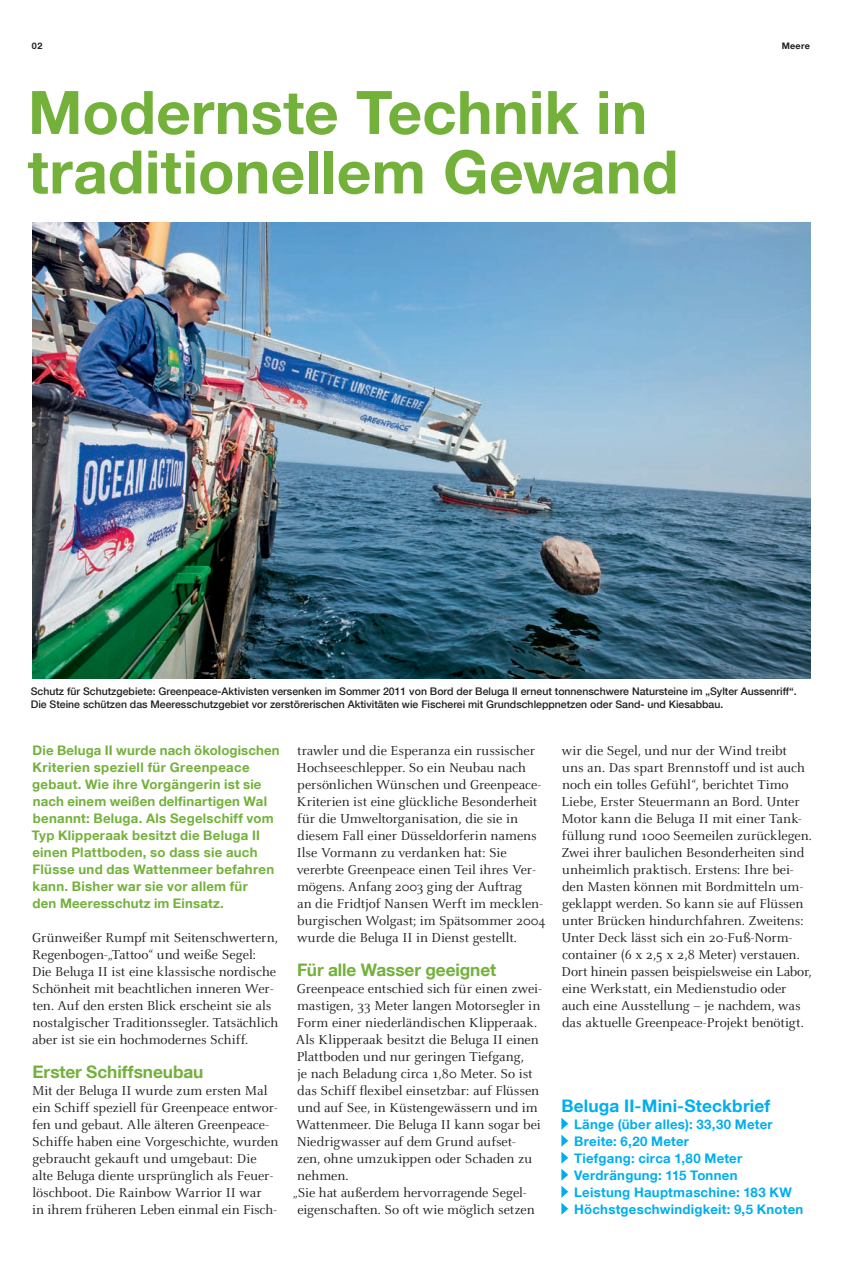
<style>
.page{position:relative;width:842px;height:1263px;background:#fff}
.page>*{position:absolute;margin:0;border:0;box-sizing:border-box;transform-origin:0 0}
.t1{font:700 60px/59.6px "Helvetica Neue LT Com";letter-spacing:.005em;color:#73b13b}
.t2{font:700 17.25px "Helvetica Neue LT Com";letter-spacing:-.005em;color:#73b13b}
.t3{font:700 17.25px "Helvetica Neue LT Com";letter-spacing:.01em;color:#00aeef}
.t4{font:14.25px/17px "Celeste";letter-spacing:-.005em;color:#231f20}
.t5{font:700 13.2px/17px "Helvetica Neue LT Com";letter-spacing:.02em;color:#73b13b}
.t6{font:700 13.2px/17px "Helvetica Neue LT Com";letter-spacing:.02em;color:#00aeef}
.t7{font:500 10.5px/12.8px "Helvetica Neue LT Com";color:#231f20}
.t8{font:700 9px "Helvetica Neue LT Com";letter-spacing:.035em;color:#231f20}
</style>
<div class="page">
<img style="left:32px;top:222px;width:778px;height:456px">
<svg style="left:561px;top:1118px;width:7px;height:97px"></svg>
<p class="t8" style="left:32px;top:40px;width:12px">02</p>
<p class="t8" style="left:782px;top:40px;width:30px">Meere</p>
<h1 class="t1" style="left:28px;top:81px;width:652px">Modernste Technik in traditionellem Gewand</h1>
<p class="t7" style="left:31px;top:684px;width:767px">Schutz für Schutzgebiete: Greenpeace-Aktivisten versenken im Sommer 2011 von Bord der Beluga II erneut tonnenschwere Natursteine im „Sylter Aussenriff“.<br>Die Steine schützen das Meeresschutzgebiet vor zerstörerischen Aktivitäten wie Fischerei mit Grundschleppnetzen oder Sand- und Kiesabbau.</p>
<p class="t5" style="left:32px;top:741px;width:249px">Die Beluga II wurde nach ökologischen Kriterien speziell für Greenpeace gebaut. Wie ihre Vorgängerin ist sie nach einem weißen delfinartigen Wal benannt: Beluga. Als Segelschiff vom Typ Klipperaak besitzt die Beluga II einen Plattboden, so dass sie auch Flüsse und das Wattenmeer befahren kann. Bisher war sie vor allem für<br>den Meeresschutz im Einsatz.</p>
<p class="t4" style="left:32px;top:929px;width:248px">Grünweißer Rumpf mit Seitenschwertern, Regenbogen-„Tattoo“ und weiße Segel:<br>Die Beluga II ist eine klassische nordische Schönheit mit beachtlichen inneren Wer&shy;ten. Auf den ersten Blick erscheint sie als nostalgischer Traditionssegler. Tatsächlich aber ist sie ein hochmodernes Schiff.</p>
<p class="t2" style="left:32px;top:1061px;width:172px">Erster Schiffsneubau</p>
<p class="t4" style="left:32px;top:1082px;width:248px">Mit der Beluga II wurde zum ersten Mal ein Schiff speziell für Greenpeace entwor&shy;fen und gebaut. Alle älteren Greenpeace-Schiffe haben eine Vorgeschichte, wurden gebraucht gekauft und umgebaut: Die alte Beluga diente ursprünglich als Feuer&shy;löschboot. Die Rainbow Warrior II war<br>in ihrem früheren Leben einmal ein Fisch-</p>
<p class="t4" style="left:297px;top:742px;width:250px">trawler und die Esperanza ein russischer Hochseeschlepper. So ein Neubau nach persönlichen Wünschen und Greenpeace-Kriterien ist eine glückliche Besonderheit für die Umweltorganisation, die sie in diesem Fall einer Düsseldorferin namens Ilse Vormann zu verdanken hat: Sie vererbte Greenpeace einen Teil ihres Ver&shy;mögens. Anfang 2003 ging der Auftrag<br>an die Fridtjof Nansen Werft im mecklen&shy;burgischen Wolgast; im Spätsommer 2004 wurde die Beluga II in Dienst gestellt.</p>
<p class="t2" style="left:297px;top:959px;width:200px">Für alle Wasser geeignet</p>
<p class="t4" style="left:297px;top:980px;width:246px">Greenpeace entschied sich für einen zwei-</p>
<p class="t4" style="left:297px;top:997px;width:245px">mastigen, 33 Meter langen Motorsegler in</p>
<p class="t4" style="left:297px;top:1014px;width:242px">Form einer niederländischen Klipperaak.</p>
<p class="t4" style="left:296px;top:1031px;width:245px">Als Klipperaak besitzt die Beluga II einen</p>
<p class="t4" style="left:297px;top:1048px;width:229px">Plattboden und nur geringen Tiefgang,</p>
<p class="t4" style="left:297px;top:1066px;width:237px">je nach Beladung circa 1,80 Meter. So ist</p>
<p class="t4" style="left:297px;top:1083px;width:243px">das Schiff flexibel einsetzbar: auf Flüssen</p>
<p class="t4" style="left:297px;top:1100px;width:242px">und auf See, in Küstengewässern und im</p>
<p class="t4" style="left:296px;top:1117px;width:246px">Wattenmeer. Die Beluga II kann sogar bei</p>
<p class="t4" style="left:297px;top:1134px;width:220px">Niedrigwasser auf dem Grund aufset-</p>
<p class="t4" style="left:297px;top:1151px;width:237px">zen, ohne umzukippen oder Schaden zu</p>
<p class="t4" style="left:297px;top:1168px;width:53px">nehmen.</p>
<p class="t4" style="left:292px;top:1185px;width:236px">„Sie hat außerdem hervorragende Segel-</p>
<p class="t4" style="left:297px;top:1202px;width:239px">eigenschaften. So oft wie möglich setzen</p>
<p class="t4" style="left:561px;top:742px;width:252px">wir die Segel, und nur der Wind treibt<br>uns an. Das spart Brennstoff und ist auch noch ein tolles Gefühl“, berichtet Timo Liebe, Erster Steuermann an Bord. Unter Motor kann die Beluga II mit einer Tank&shy;füllung rund 1000 Seemeilen zurücklegen.<br>Zwei ihrer baulichen Besonderheiten sind unheimlich praktisch. Erstens: Ihre bei&shy;den Masten können mit Bordmitteln um&shy;geklappt werden. So kann sie auf Flüssen unter Brücken hindurchfahren. Zweitens:<br>Unter Deck lässt sich ein 20-Fuß-Norm&shy;container (6 x 2,5 x 2,8 Meter) verstauen.<br>Dort hinein passen beispielsweise ein Labor, eine Werkstatt, ein Medienstudio oder auch eine Ausstellung – je nachdem, was das aktuelle Greenpeace-Projekt benötigt.</p>
<p class="t3" style="left:561px;top:1095px;width:210px">Beluga II-Mini-Steckbrief</p>
<p class="t6" style="left:574px;top:1115px;width:231px">Länge (über alles): 33,30 Meter<br>Breite: 6,20 Meter<br>Tiefgang: circa 1,80 Meter<br>Verdrängung: 115 Tonnen<br>Leistung Hauptmaschine: 183 KW<br>Höchstgeschwindigkeit: 9,5 Knoten</p>
</div>
